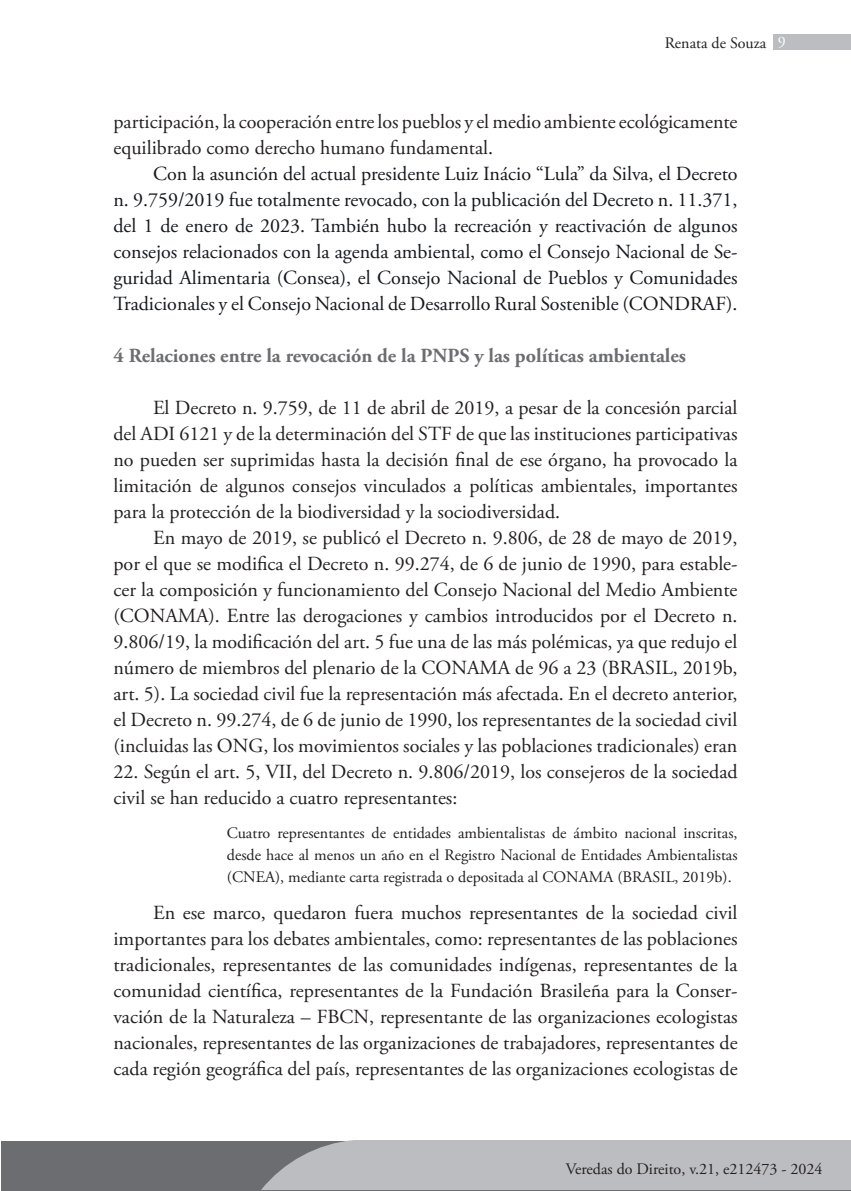
<style>
.page{position:relative;width:851px;height:1191px;background:#fff}
.page>*{position:absolute;margin:0;border:0;box-sizing:border-box;transform-origin:0 0}
.t1{font:20px/26px "Adobe Garamond Pro";color:#231f20;text-align:justify}
.t2{font:20px/26px "Adobe Garamond Pro";color:#15181c;text-align:justify}
.t3{font:700 20px "Adobe Garamond Pro";color:#6c6d70}
.t4{font:16px/22px "Adobe Garamond Pro";color:#231f20;text-align:justify}
.s1{color:#fff}
.s2{color:#15181c}
</style>
<div class="page">
<div style="left:1px;top:1141px;width:849px;height:50px;background:#6c6d70"></div>
<hr style="left:0;top:1140px;width:1px;height:50px;background:#6c6d70">
<div style="left:773px;top:34px;width:77px;height:16px;background:#bcbdc0"></div>
<div style="left:261px;top:1140px;width:589px;height:50px;background:#bcbdc0"></div>
<p class="t4" style="left:664px;top:32px;width:122px">Renata de Souza <span class="s1">9</span></p>
<p class="t1" style="left:113px;top:109px;width:625px">participación, la cooperación entre los pueblos y el medio ambiente ecológicamente equilibrado como derecho humano fundamental<span class="s2">.</span></p>
<p class="t2" style="left:113px;top:161px;width:625px;text-indent:40px">Con la asunción del actual presidente Luiz Inácio “Lula” da Silva, el Decreto n. 9.759/2019 fue totalmente revocado, con la publicación del Decreto n. 11.371, del 1 de enero de 2023. También hubo la recreación y reactivación de algunos consejos relacionados con la agenda ambiental, como el Consejo Nacional de Se&shy;guridad Alimentaria (Consea), el Consejo Nacional de Pueblos y Comunidades Tradicionales y el Consejo Nacional de Desarrollo Rural Sostenible (CONDRAF).</p>
<p class="t3" style="left:113px;top:344px;width:574px">4 Relaciones entre la revocación de la PNPS y las políticas ambientales</p>
<p class="t1" style="left:113px;top:395px;width:625px;text-indent:40px">El Decreto n. 9.759, de 11 de abril de 2019, a pesar de la concesión parcial del ADI 6121 y de la determinación del STF de que las instituciones participativas no pueden ser suprimidas hasta la decisión final de ese órgano, ha provocado la limitación de algunos consejos vinculados a políticas ambientales, importantes para la protección de la biodiversidad y la sociodiversidad.</p>
<p class="t1" style="left:113px;top:525px;width:625px;text-indent:40px">En mayo de 2019, se publicó el Decreto n. 9.806, de 28 de mayo de 2019, por el que se modifica el Decreto n. 99.274, de 6 de junio de 1990, para estable&shy;cer la composición y funcionamiento del Consejo Nacional del Medio Ambiente (CONAMA). Entre las derogaciones y cambios introducidos por el Decreto n.<br>9.806/19, la modificación del art. 5 fue una de las más polémicas, ya que redujo el número de miembros del plenario de la CONAMA de 96 a 23 (BRASIL, 2019b, art. 5). La sociedad civil fue la representación más afectada. En el decreto anterior, el Decreto n. 99.274, de 6 de junio de 1990, los representantes de la sociedad civil (incluidas las ONG, los movimientos sociales y las poblaciones tradicionales) eran</p>
<p class="t1" style="left:113px;top:759px;width:625px">22. Según el art. 5, VII, del Decreto n. 9.806/2019, los consejeros de la sociedad civil se han reducido a cuatro representantes:</p>
<p class="t4" style="left:227px;top:822px;width:512px">Cuatro representantes de entidades ambientalistas de ámbito nacional inscritas, desde hace al menos un año en el Registro Nacional de Entidades Ambientalistas (CNEA), mediante carta registrada o depositada al CONAMA (BRASIL, 2019b).</p>
<p class="t1" style="left:113px;top:900px;width:625px;text-indent:40px">En ese marco, quedaron fuera muchos representantes de la sociedad civil importantes para los debates ambientales, como: representantes de las poblaciones tradicionales, representantes de las comunidades indígenas, representantes de la comunidad científica, representantes de la Fundación Brasileña para la Conser&shy;vación de la Naturaleza – FBCN, representante de las organizaciones ecologistas nacionales, representantes de las organizaciones de trabajadores, representantes de cada región geográfica del país, representantes de las organizaciones ecologistas de</p>
<p class="t4" style="left:565px;top:1158px;width:258px">Veredas do Direito, v.21, e212473 - 2024</p>
</div>
